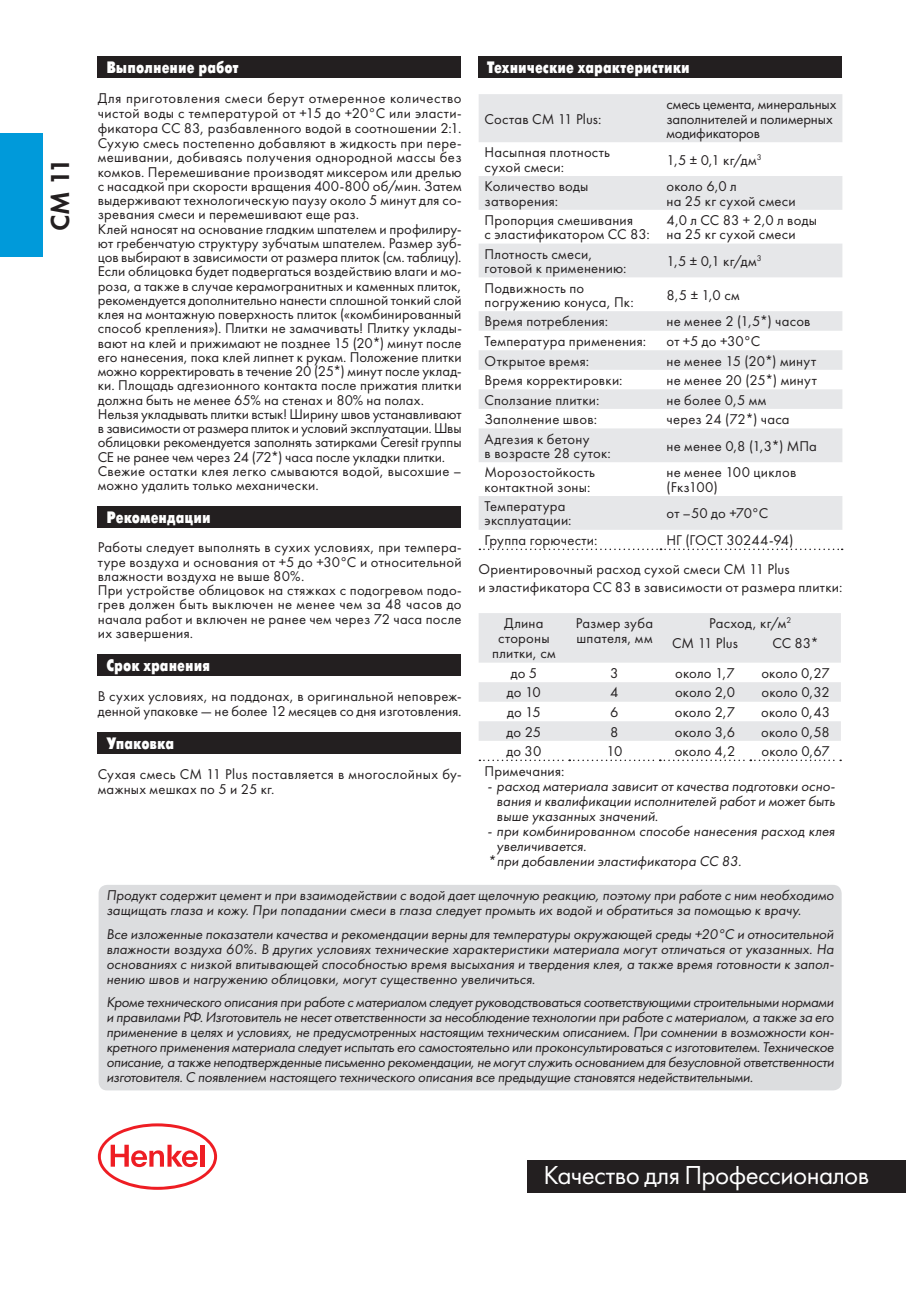
<style>
.page{position:relative;width:919px;height:1289px;background:#fff}
.page>*{position:absolute;margin:0;border:0;box-sizing:border-box;transform-origin:0 0}
.t1{font:27px "Futura Book C";letter-spacing:-.02em;color:#fff}
.t2{font:27px "Futura Demi C";color:#231f20}
.t3{font:700 16.5px "Futuris X Cond C";color:#fff}
.t4{font:14.7px/14.4px "Futura Book C";letter-spacing:.015em;color:#231f20}
.t5{font:italic 14.7px/15px "Futura Book C";color:#231f20;text-align:justify}
.t6{font:14.7px/14.2px "Futura Book C";letter-spacing:-.01em;color:#231f20}
</style>
<div class="page">
<svg style="left:98px;top:1123px;width:119px;height:66px"></svg>
<div style="left:527px;top:1159px;width:379px;height:33px;background:#231f20"></div>
<div style="left:99px;top:884px;width:742px;height:206px;background:#dcdddf;border-radius:9px"></div>
<div style="left:98px;top:56px;width:363px;height:22px;background:#231f20"></div>
<div style="left:98px;top:506px;width:363px;height:22px;background:#231f20"></div>
<div style="left:98px;top:654px;width:363px;height:22px;background:#231f20"></div>
<div style="left:98px;top:732px;width:363px;height:21px;background:#231f20"></div>
<div style="left:478px;top:56px;width:363px;height:22px;background:#231f20"></div>
<svg style="left:479px;top:94px;width:363px;height:436px;fill:#e6e7e9"></svg>
<svg style="left:479px;top:548px;width:363px;height:2px"></svg>
<svg style="left:479px;top:613px;width:361px;height:127px"></svg>
<svg style="left:479px;top:759px;width:362px;height:2px"></svg>
<div style="left:0;top:133px;width:43px;height:123px;background:#009ada"></div>
<h1 class="t2" style="left:49px;top:231px;width:75px;rotate:-90deg">CM 11</h1>
<p class="t3" style="left:106px;top:61px;width:134px">Выполнение работ</p>
<p class="t4" style="left:98px;top:92px;width:365px">Для приготовления смеси берут отмеренное количество чистой воды с температурой от +15 до +20°C или эласти&shy;фикатора CC 83, разбавленного водой в соотношении 2:1.<br>Сухую смесь постепенно добавляют в жидкость при пере&shy;мешивании, добиваясь получения однородной массы без комков. Перемешивание производят миксером или дрелью с насадкой при скорости вращения 400-800 об/мин. Затем выдерживают технологическую паузу около 5 минут для со&shy;зревания смеси и перемешивают еще раз.<br>Клей наносят на основание гладким шпателем и профилиру&shy;ют гребенчатую структуру зубчатым шпателем. Размер зуб&shy;цов выбирают в зависимости от размера плиток (см. таблицу).<br>Если облицовка будет подвергаться воздействию влаги и мо&shy;роза, а также в случае керамогранитных и каменных плиток, рекомендуется дополнительно нанести сплошной тонкий слой клея на монтажную поверхность плиток («комбинированный способ крепления»). Плитки не замачивать! Плитку уклады&shy;вают на клей и прижимают не позднее 15 (20*) минут после его нанесения, пока клей липнет к рукам. Положение плитки можно корректировать в течение 20 (25*) минут после уклад&shy;ки. Площадь адгезионного контакта после прижатия плитки должна быть не менее 65% на стенах и 80% на полах.<br>Нельзя укладывать плитки встык! Ширину швов устанавливают в зависимости от размера плиток и условий эксплуатации. Швы облицовки рекомендуется заполнять затирками Ceresit группы СЕ не ранее чем через 24 (72*) часа после укладки плитки.<br>Свежие остатки клея легко смываются водой, высохшие – можно удалить только механически.</p>
<p class="t3" style="left:106px;top:511px;width:106px">Рекомендации</p>
<p class="t4" style="left:98px;top:542px;width:365px">Работы следует выполнять в сухих условиях, при темпера&shy;туре воздуха и основания от +5 до +30°C и относительной влажности воздуха не выше 80%.<br>При устройстве облицовок на стяжках с подогревом подо&shy;грев должен быть выключен не менее чем за 48 часов до начала работ и включен не ранее чем через 72 часа после их завершения.</p>
<p class="t3" style="left:106px;top:658px;width:105px">Срок хранения</p>
<p class="t4" style="left:98px;top:690px;width:365px;line-height:15px">В сухих условиях, на поддонах, в оригинальной неповреж&shy;денной упаковке — не более 12 месяцев со дня изготовления.</p>
<p class="t3" style="left:106px;top:736px;width:69px">Упаковка</p>
<p class="t4" style="left:98px;top:767px;width:365px;line-height:15px">Сухая смесь СМ 11 Plus поставляется в многослойных бу&shy;мажных мешках по 5 и 25 кг.</p>
<p class="t3" style="left:487px;top:61px;width:204px">Технические характеристики</p>
<p class="t4" style="left:484px;top:113px;width:118px">Состав СМ 11 Plus:</p>
<p class="t6" style="left:666px;top:99px;width:171px">смесь цемента, минеральных заполнителей и полимерных модификаторов</p>
<p class="t4" style="left:484px;top:147px;width:127px">Насыпная плотность сухой смеси:</p>
<p class="t4" style="left:666px;top:154px;width:97px">1,5 ± 0,1 кг/дм<sup>3</sup></p>
<p class="t4" style="left:484px;top:181px;width:105px">Количество воды затворения:</p>
<p class="t4" style="left:666px;top:181px;width:131px">около 6,0 л<br>на 25 кг сухой смеси</p>
<p class="t4" style="left:484px;top:214px;width:167px">Пропорция смешивания<br>с эластификатором СС 83:</p>
<p class="t4" style="left:666px;top:214px;width:152px">4,0 л СС 83 + 2,0 л воды на 25 кг сухой смеси</p>
<p class="t4" style="left:484px;top:248px;width:143px">Плотность смеси, готовой к применению:</p>
<p class="t4" style="left:666px;top:255px;width:97px">1,5 ± 0,1 кг/дм<sup>3</sup></p>
<p class="t4" style="left:484px;top:282px;width:151px">Подвижность по погружению конуса, Пк:</p>
<p class="t4" style="left:666px;top:289px;width:75px">8,5 ± 1,0 см</p>
<p class="t4" style="left:484px;top:316px;width:125px">Время потребления:</p>
<p class="t4" style="left:666px;top:316px;width:145px">не менее 2 (1,5*) часов</p>
<p class="t4" style="left:484px;top:335px;width:163px">Температура применения:</p>
<p class="t4" style="left:666px;top:335px;width:95px">от +5 до +30°C</p>
<p class="t4" style="left:484px;top:355px;width:106px">Открытое время:</p>
<p class="t4" style="left:666px;top:355px;width:151px">не менее 15 (20*) минут</p>
<p class="t4" style="left:484px;top:374px;width:139px">Время корректировки:</p>
<p class="t4" style="left:666px;top:374px;width:152px">не менее 20 (25*) минут</p>
<p class="t4" style="left:484px;top:394px;width:116px">Сползание плитки:</p>
<p class="t4" style="left:666px;top:394px;width:101px">не более 0,5 мм</p>
<p class="t4" style="left:484px;top:413px;width:114px">Заполнение швов:</p>
<p class="t4" style="left:666px;top:413px;width:125px">через 24 (72*) часа</p>
<p class="t4" style="left:484px;top:433px;width:128px">Адгезия к бетону<br>в возрасте 28 суток:</p>
<p class="t4" style="left:666px;top:440px;width:152px">не менее 0,8 (1,3*) МПа</p>
<p class="t4" style="left:484px;top:467px;width:112px">Морозостойкость контактной зоны:</p>
<p class="t4" style="left:666px;top:467px;width:131px">не менее 100 циклов (Fкз100)</p>
<p class="t4" style="left:484px;top:500px;width:88px">Температура эксплуатации:</p>
<p class="t4" style="left:666px;top:507px;width:103px">от –50 до +70°C</p>
<p class="t4" style="left:484px;top:534px;width:114px">Группа горючести:</p>
<p class="t4" style="left:478px;top:527px;width:316px;line-height:29px;text-align:right">НГ (ГОСТ 30244-94)<br>Ориентировочный расход сухой смеси CM 11 Plus</p>
<p class="t4" style="left:478px;top:581px;width:365px">и эластификатора CC 83 в зависимости от размера плитки:</p>
<p class="t4" style="left:492px;top:617px;width:65px;line-height:15px;text-align:center">Длина стороны плитки, см</p>
<p class="t4" style="left:576px;top:617px;width:79px;line-height:15px">Размер зуба шпателя, мм</p>
<p class="t4" style="left:672px;top:615px;width:121px;line-height:19.5px;text-indent:37px">Расход, кг/м<sup>2<br></sup>СМ 11 Plus</p>
<p class="t4" style="left:772px;top:637px;width:48px">СС 83*</p>
<p class="t4" style="left:510px;top:667px;width:28px">до 5</p>
<p class="t4" style="left:610px;top:667px;width:10px">3</p>
<p class="t4" style="left:675px;top:667px;width:61px">около 1,7</p>
<p class="t4" style="left:761px;top:667px;width:70px">около 0,27</p>
<p class="t4" style="left:507px;top:686px;width:36px">до 10</p>
<p class="t4" style="left:610px;top:686px;width:10px">4</p>
<p class="t4" style="left:675px;top:686px;width:62px">около 2,0</p>
<p class="t4" style="left:761px;top:686px;width:70px">около 0,32</p>
<p class="t4" style="left:507px;top:706px;width:35px">до 15</p>
<p class="t4" style="left:610px;top:706px;width:10px">6</p>
<p class="t4" style="left:674px;top:706px;width:62px">около 2,7</p>
<p class="t4" style="left:761px;top:706px;width:70px">около 0,43</p>
<p class="t4" style="left:506px;top:725px;width:36px">до 25</p>
<p class="t4" style="left:610px;top:725px;width:10px">8</p>
<p class="t4" style="left:675px;top:725px;width:62px">около 3,6</p>
<p class="t4" style="left:761px;top:725px;width:70px">около 0,58</p>
<p class="t4" style="left:506px;top:745px;width:36px">до 30</p>
<p class="t4" style="left:606px;top:745px;width:17px">10</p>
<p class="t4" style="left:674px;top:745px;width:62px">около 4,2</p>
<p class="t4" style="left:761px;top:745px;width:70px">около 0,67</p>
<p class="t4" style="left:484px;top:764px;width:81px">Примечания:</p>
<p class="t5" style="left:496px;top:779px;width:339px">расход материала зависит от качества подготовки осно-</p>
<p class="t5" style="left:496px;top:794px;width:340px">вания и квалификации исполнителей работ и может быть</p>
<p class="t5" style="left:496px;top:809px;width:163px">выше указанных значений.</p>
<p class="t5" style="left:496px;top:824px;width:340px">при комбинированном способе нанесения расход клея</p>
<p class="t5" style="left:496px;top:839px;width:91px">увеличивается.</p>
<p class="t5" style="left:487px;top:854px;width:255px">* при добавлении эластификатора СС 83.</p>
<p class="t5" style="left:106px;top:889px;width:729px">Продукт содержит цемент и при взаимодействии с водой дает щелочную реакцию, поэтому при работе с ним необходимо защищать глаза и кожу. При попадании смеси в глаза следует промыть их водой и обратиться за помощью к врачу.</p>
<p class="t5" style="left:106px;top:927px;width:729px">Все изложенные показатели качества и рекомендации верны для температуры окружающей среды +20°C и относительной влажности воздуха 60%. В других условиях технические характеристики материала могут отличаться от указанных. На основаниях с низкой впитывающей способностью время высыхания и твердения клея, а также время готовности к запол&shy;нению швов и нагружению облицовки, могут существенно увеличиться.</p>
<p class="t5" style="left:106px;top:996px;width:729px">Кроме технического описания при работе с материалом следует руководствоваться соответствующими строительными нормами и правилами РФ. Изготовитель не несет ответственности за несоблюдение технологии при работе с материалом, а также за его применение в целях и условиях, не предусмотренных настоящим техническим описанием. При сомнении в возможности кон&shy;кретного применения материала следует испытать его самостоятельно или проконсультироваться с изготовителем. Техническое описание, а также неподтвержденные письменно рекомендации, не могут служить основанием для безусловной ответственности изготовителя. С появлением настоящего технического описания все предыдущие становятся недействительными.</p>
<h1 class="t1" style="left:543px;top:1164px;width:327px">Качество для Профессионалов</h1>
</div>
